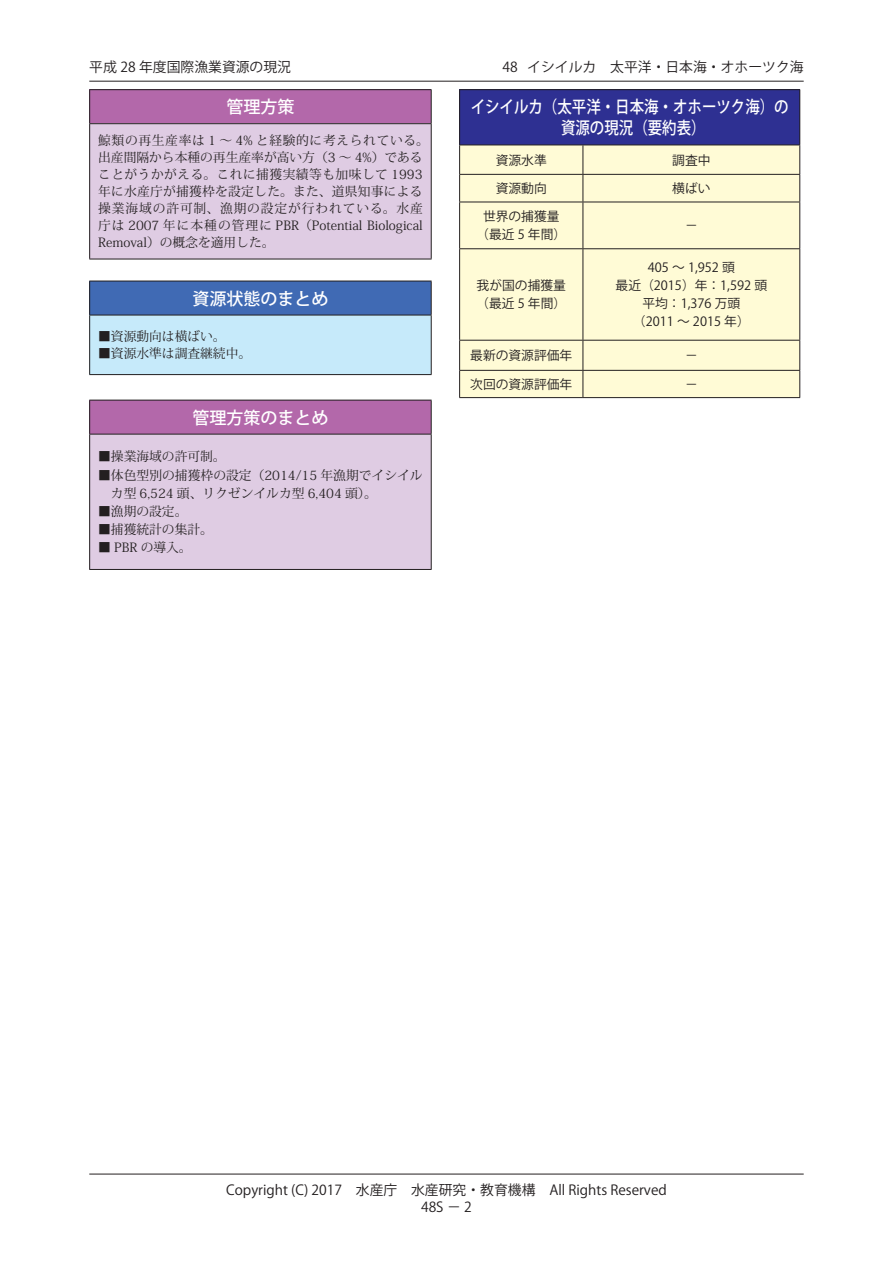
<style>
.page{position:relative;width:893px;height:1263px;background:#fff}
.page>*{position:absolute;margin:0;border:0;box-sizing:border-box;transform-origin:0 0}
.t1{font:500 16.95px "Koz Go Pro";color:#fff;scale:.85 1}
.t2{font:500 16.95px "Koz Go Pro";color:#fff}
.t3{font:13.8px "Koz Go Pro";color:#231f20}
.t4{font:12.75px/17px "Koz Min Pro";letter-spacing:.02em;color:#231f20}
.t5{font:12.75px/18px "Koz Min Pro";color:#231f20}
.t6{font:12.75px "Koz Go Pro";color:#231f20}
</style>
<div class="page">
<div style="left:460px;top:90px;width:340px;height:55px;background:#2e3092"></div>
<div style="left:460px;top:146px;width:339px;height:251px;background:#fffbd6"></div>
<hr style="left:459px;top:89px;width:124px;height:1px;background:#231f20">
<hr style="left:459px;top:90px;width:1px;height:55px;background:#231f20">
<hr style="left:583px;top:89px;width:217px;height:1px;background:#231f20">
<hr style="left:799px;top:90px;width:1px;height:55px;background:#231f20">
<hr style="left:459px;top:145px;width:124px;height:1px;background:#231f20">
<hr style="left:583px;top:145px;width:217px;height:1px;background:#231f20">
<hr style="left:459px;top:174px;width:124px;height:1px;background:#231f20">
<svg style="left:459px;top:145px;width:1px;height:57px"></svg>
<hr style="left:583px;top:174px;width:217px;height:1px;background:#231f20">
<svg style="left:583px;top:145px;width:1px;height:57px"></svg>
<svg style="left:799px;top:145px;width:1px;height:57px"></svg>
<hr style="left:459px;top:202px;width:124px;height:1px;background:#231f20">
<hr style="left:459px;top:202px;width:1px;height:46px;background:#231f20">
<hr style="left:583px;top:202px;width:217px;height:1px;background:#231f20">
<hr style="left:583px;top:202px;width:1px;height:46px;background:#231f20">
<hr style="left:799px;top:202px;width:1px;height:46px;background:#231f20">
<hr style="left:459px;top:248px;width:124px;height:1px;background:#231f20">
<hr style="left:459px;top:249px;width:1px;height:91px;background:#231f20">
<hr style="left:583px;top:248px;width:217px;height:1px;background:#231f20">
<hr style="left:583px;top:249px;width:1px;height:91px;background:#231f20">
<hr style="left:799px;top:249px;width:1px;height:91px;background:#231f20">
<hr style="left:459px;top:340px;width:124px;height:1px;background:#231f20">
<hr style="left:583px;top:340px;width:217px;height:1px;background:#231f20">
<hr style="left:459px;top:370px;width:124px;height:1px;background:#231f20">
<svg style="left:459px;top:341px;width:1px;height:56px"></svg>
<hr style="left:583px;top:370px;width:217px;height:1px;background:#231f20">
<svg style="left:583px;top:341px;width:1px;height:56px"></svg>
<svg style="left:799px;top:341px;width:1px;height:56px"></svg>
<hr style="left:459px;top:397px;width:124px;height:1px;background:#231f20">
<hr style="left:583px;top:397px;width:217px;height:1px;background:#231f20">
<div style="left:90px;top:400px;width:341px;height:34px;background:#b368aa"></div>
<div style="left:90px;top:434px;width:341px;height:135px;background:#dfcce3"></div>
<hr style="left:89px;top:400px;width:343px;height:1px;background:#231f20">
<hr style="left:89px;top:400px;width:1px;height:34px;background:#231f20">
<hr style="left:431px;top:400px;width:1px;height:34px;background:#231f20">
<hr style="left:89px;top:434px;width:343px;height:1px;background:#231f20">
<hr style="left:89px;top:434px;width:1px;height:135px;background:#231f20">
<hr style="left:431px;top:434px;width:1px;height:135px;background:#231f20">
<hr style="left:89px;top:569px;width:343px;height:1px;background:#231f20">
<div style="left:90px;top:90px;width:341px;height:34px;background:#b368aa"></div>
<div style="left:90px;top:124px;width:341px;height:135px;background:#dfcce3"></div>
<hr style="left:89px;top:89px;width:343px;height:1px;background:#231f20">
<hr style="left:89px;top:90px;width:1px;height:33px;background:#231f20">
<hr style="left:431px;top:90px;width:1px;height:33px;background:#231f20">
<hr style="left:89px;top:123px;width:343px;height:1px;background:#231f20">
<hr style="left:89px;top:124px;width:1px;height:135px;background:#231f20">
<hr style="left:431px;top:124px;width:1px;height:135px;background:#231f20">
<hr style="left:89px;top:259px;width:343px;height:1px;background:#231f20">
<div style="left:90px;top:281px;width:341px;height:34px;background:#406ab4"></div>
<div style="left:90px;top:315px;width:341px;height:60px;background:#c6eafa"></div>
<hr style="left:89px;top:281px;width:343px;height:1px;background:#231f20">
<hr style="left:89px;top:281px;width:1px;height:34px;background:#231f20">
<hr style="left:431px;top:281px;width:1px;height:34px;background:#231f20">
<hr style="left:89px;top:315px;width:343px;height:1px;background:#231f20">
<hr style="left:89px;top:315px;width:1px;height:59px;background:#231f20">
<hr style="left:431px;top:315px;width:1px;height:59px;background:#231f20">
<hr style="left:89px;top:374px;width:343px;height:1px;background:#231f20">
<hr style="left:89px;top:81px;width:715px;height:1px;background:#231f20">
<hr style="left:89px;top:1174px;width:715px;height:1px;background:#231f20">
<p class="t3" style="left:89px;top:58px;width:203px">平成 28 年度国際漁業資源の現況</p>
<p class="t3" style="left:502px;top:58px;width:303px">48 イシイルカ　太平洋・日本海・オホーツク海</p>
<p class="t2" style="left:226px;top:96px;width:70px">管理方策</p>
<p class="t4" style="left:98px;top:132px;width:332px">鯨類の再生産率は 1 ～ 4% と経験的に考えられている。出産間隔から本種の再生産率が高い方（3 ～ 4%）であることがうかがえる。これに捕獲実績等も加味して 1993年に水産庁が捕獲枠を設定した。また、道県知事による操業海域の許可制、漁期の設定が行われている。水産庁は 2007 年に本種の管理に PBR（Potential Biological<br>Removal）の概念を適用した。</p>
<p class="t2" style="left:192px;top:287px;width:138px">資源状態のまとめ</p>
<p class="t5" style="left:98px;top:327px;width:129px">■資源動向は横ばい。</p>
<p class="t5" style="left:98px;top:344px;width:155px">■資源水準は調査継続中。</p>
<p class="t2" style="left:192px;top:406px;width:138px">管理方策のまとめ</p>
<p class="t5" style="left:98px;top:447px;width:129px">■操業海域の許可制。</p>
<p class="t5" style="left:111px;top:465px;width:313px;text-indent:-13px">■体色型別の捕獲枠の設定（2014/15 年漁期でイシイルカ型 6,524 頭、リクゼンイルカ型 6,404 頭）。</p>
<p class="t5" style="left:98px;top:501px;width:91px">■漁期の設定。</p>
<p class="t5" style="left:98px;top:520px;width:116px">■捕獲統計の集計。</p>
<p class="t5" style="left:98px;top:538px;width:95px">■ PBR の導入。</p>
<p class="t1" style="left:471px;top:96px;width:376px">イシイルカ（太平洋・日本海・オホーツク海）の</p>
<p class="t1" style="left:561px;top:117px;width:172px">資源の現況（要約表）</p>
<p class="t6" style="left:496px;top:152px;width:53px">資源水準</p>
<p class="t6" style="left:672px;top:152px;width:40px">調査中</p>
<p class="t6" style="left:496px;top:180px;width:53px">資源動向</p>
<p class="t6" style="left:672px;top:180px;width:40px">横ばい</p>
<p class="t6" style="left:483px;top:208px;width:78px">世界の捕獲量</p>
<p class="t6" style="left:476px;top:226px;width:91px">（最近 5 年間）</p>
<p class="t6" style="left:685px;top:217px;width:14px">－</p>
<p class="t6" style="left:477px;top:277px;width:91px">我が国の捕獲量</p>
<p class="t6" style="left:476px;top:295px;width:91px">（最近 5 年間）</p>
<p class="t6" style="left:648px;top:259px;width:89px">405 ～ 1,952 頭</p>
<p class="t6" style="left:616px;top:277px;width:153px">最近（2015）年：1,592 頭</p>
<p class="t6" style="left:642px;top:295px;width:99px">平均：1,376 万頭</p>
<p class="t6" style="left:633px;top:313px;width:118px">（2011 ～ 2015 年）</p>
<p class="t6" style="left:470px;top:347px;width:104px">最新の資源評価年</p>
<p class="t6" style="left:685px;top:347px;width:14px">－</p>
<p class="t6" style="left:470px;top:376px;width:104px">次回の資源評価年</p>
<p class="t6" style="left:685px;top:376px;width:14px">－</p>
<p class="t3" style="left:226px;top:1181px;width:442px">Copyright (C) 2017　水産庁　水産研究・教育機構　All Rights Reserved</p>
<p class="t3" style="left:421px;top:1198px;width:52px">48S － 2</p>
</div>
